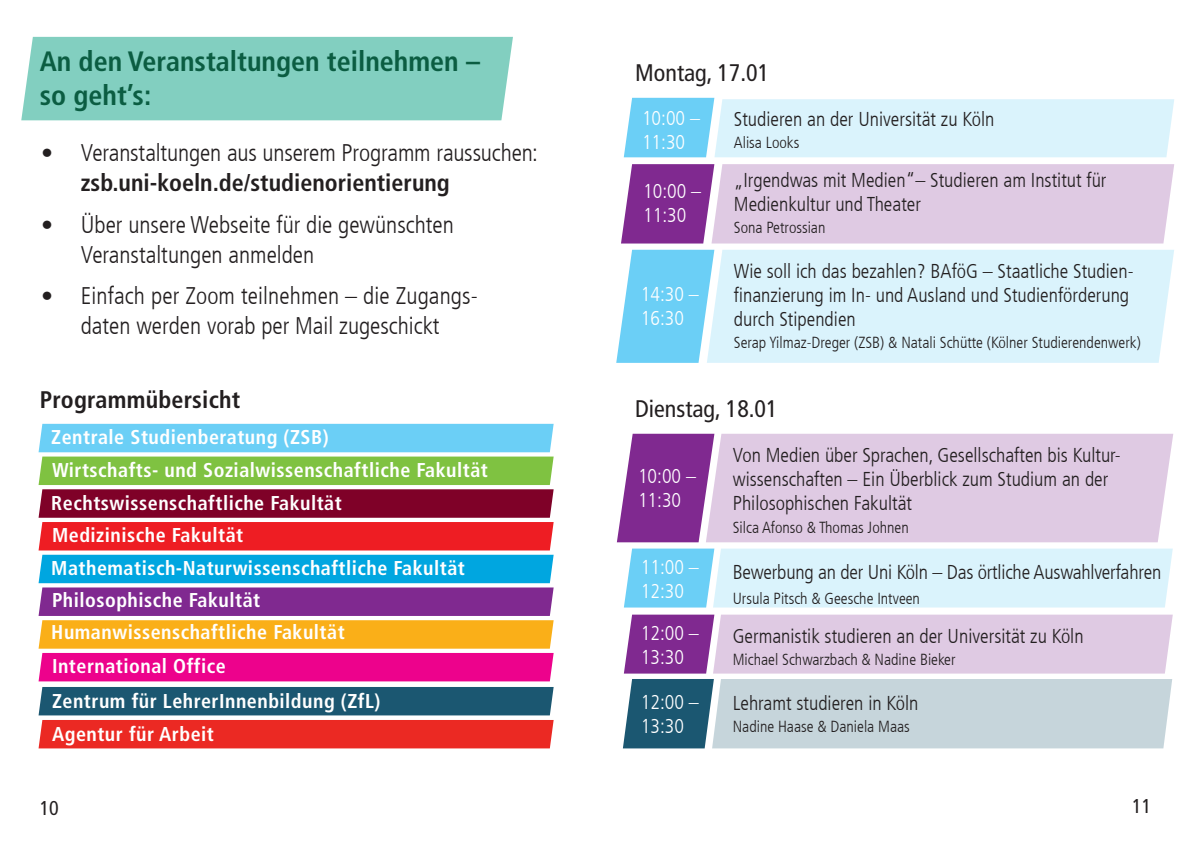
<style>
.page{position:relative;width:1191px;height:842px;background:#fff}
.page>*{position:absolute;margin:0;border:0;box-sizing:border-box;transform-origin:0 0}
.t1{font:700 condensed 28px/33.6px "Frutiger LT Com";color:#0b5d42}
.t2{font:300 condensed 24px/30px "Frutiger LT Com";color:#231f20}
.t3{font:700 condensed 24px "Frutiger LT Com";color:#231f20}
.t4{font:condensed 24px "Frutiger LT Com";color:#231f20}
.t5{font:300 condensed 20px/24px "Frutiger LT Com";color:#231f20}
.t6{font:700 condensed 20px/35.2px "Frutiger LT Com";letter-spacing:.025em;color:#fff}
.t7{font:300 condensed 20px/24px "Frutiger LT Com";color:#fff}
.t8{font:condensed 20px "Frutiger LT Com";color:#231f20}
.t9{font:300 condensed 16px "Frutiger LT Com";color:#231f20}
</style>
<div class="page">
<svg style="left:616px;top:250px;width:90px;height:113px;background:#7bd4f7"></svg>
<svg style="left:617px;top:434px;width:89px;height:108px;background:#8d3f9b"></svg>
<svg style="left:624px;top:98px;width:550px;height:59px;background:#cbeefb"></svg>
<svg style="left:621px;top:164px;width:553px;height:79px;background:#d2b3d7"></svg>
<div style="left:706px;top:250px;width:468px;height:113px;background:#daf3fc"></div>
<div style="left:706px;top:434px;width:467px;height:108px;background:#dfcae3"></div>
<svg style="left:624px;top:549px;width:549px;height:58px;background:#caedfb"></svg>
<svg style="left:623px;top:615px;width:550px;height:133px;background:#c1bed3"></svg>
<div style="left:21px;top:37px;width:492px;height:83px;background:#82cfc0"></div>
<svg style="left:38px;top:687px;width:516px;height:61px;background:#8c4f59"></svg>
<svg style="left:38px;top:424px;width:516px;height:257px;background:#a47984"></svg>
<h1 class="t1" style="left:40px;top:45px;width:442px">An den Veranstaltungen teilnehmen – so geht’s:</h1>
<p class="t2" style="left:41px;top:138px;width:498px">• Veranstaltungen aus unserem Programm raussuchen:</p>
<p class="t3" style="left:81px;top:168px;width:370px">zsb.uni-koeln.de/studienorientierung</p>
<p class="t2" style="left:81px;top:209px;width:374px;text-indent:-40px">• Über unsere Webseite für die gewünschten<br>Veranstaltungen anmelden</p>
<p class="t2" style="left:41px;top:280px;width:438px;text-align:center">• Einfach per Zoom teilnehmen – die Zugangs&shy;daten werden vorab per Mail zugeschickt</p>
<p class="t3" style="left:40px;top:385px;width:202px">Programmübersicht</p>
<p class="t6" style="left:51px;top:420px;width:279px">Zentrale Studienberatung (ZSB)</p>
<p class="t6" style="left:52px;top:452px;width:437px">Wirtschafts- und Sozialwissenschaftliche Fakultät</p>
<p class="t6" style="left:51px;top:485px;width:292px">Rechtswissenschaftliche Fakultät</p>
<p class="t6" style="left:52px;top:517px;width:193px">Medizinische Fakultät</p>
<p class="t6" style="left:51px;top:550px;width:415px">Mathematisch-Naturwissenschaftliche Fakultät</p>
<p class="t6" style="left:52px;top:583px;width:210px">Philosophische Fakultät</p>
<p class="t6" style="left:51px;top:614px;width:295px">Humanwissenschaftliche Fakultät</p>
<p class="t6" style="left:52px;top:648px;width:330px">International Office<br>Zentrum für LehrerInnenbildung (ZfL)</p>
<p class="t6" style="left:52px;top:716px;width:163px">Agentur für Arbeit</p>
<p class="t4" style="left:635px;top:58px;width:136px">Montag, 17.01</p>
<p class="t7" style="left:642px;top:105px;width:59px">10:00 –<br>11:30</p>
<p class="t5" style="left:734px;top:106px;width:262px">Studieren an der Universität zu Köln</p>
<p class="t9" style="left:734px;top:132px;width:67px">Alisa Looks</p>
<p class="t7" style="left:643px;top:179px;width:59px">10:00 –<br>11:30</p>
<p class="t7" style="left:641px;top:282px;width:59px">14:30 –<br>16:30</p>
<p class="t5" style="left:734px;top:168px;width:374px">„Irgendwas mit Medien“– Studieren am Institut für<br>Medienkultur und Theater</p>
<p class="t9" style="left:734px;top:218px;width:93px">Sona Petrossian</p>
<p class="t5" style="left:734px;top:259px;width:401px">Wie soll ich das bezahlen? BAföG – Staatliche Studien&shy;finanzierung im In- und Ausland und Studienförderung durch Stipendien</p>
<p class="t9" style="left:734px;top:332px;width:408px">Serap Yilmaz-Dreger (ZSB) &amp; Natali Schütte (Kölner Studierendenwerk)</p>
<p class="t4" style="left:635px;top:394px;width:144px">Dienstag, 18.01</p>
<p class="t7" style="left:638px;top:464px;width:59px">10:00 –<br>11:30</p>
<p class="t5" style="left:732px;top:443px;width:389px">Von Medien über Sprachen, Gesellschaften bis Kultur&shy;wissenschaften – Ein Überblick zum Studium an der<br>Philosophischen Fakultät</p>
<p class="t9" style="left:732px;top:518px;width:178px">Silca Afonso &amp; Thomas Johnen</p>
<p class="t7" style="left:641px;top:555px;width:59px">11:00 –<br>12:30</p>
<p class="t5" style="left:732px;top:560px;width:430px">Bewerbung an der Uni Köln – Das örtliche Auswahlverfahren</p>
<p class="t9" style="left:732px;top:589px;width:189px">Ursula Pitsch &amp; Geesche Intveen</p>
<p class="t7" style="left:641px;top:620px;width:59px">12:00 –<br>13:30</p>
<p class="t5" style="left:732px;top:624px;width:352px">Germanistik studieren an der Universität zu Köln</p>
<p class="t9" style="left:732px;top:650px;width:224px">Michael Schwarzbach &amp; Nadine Bieker</p>
<p class="t7" style="left:641px;top:690px;width:59px">12:00 –<br>13:30</p>
<p class="t5" style="left:732px;top:691px;width:187px">Lehramt studieren in Köln</p>
<p class="t9" style="left:732px;top:717px;width:179px">Nadine Haase &amp; Daniela Maas</p>
<p class="t8" style="left:40px;top:796px;width:21px">10</p>
<p class="t8" style="left:1132px;top:794px;width:21px">11</p>
</div>
